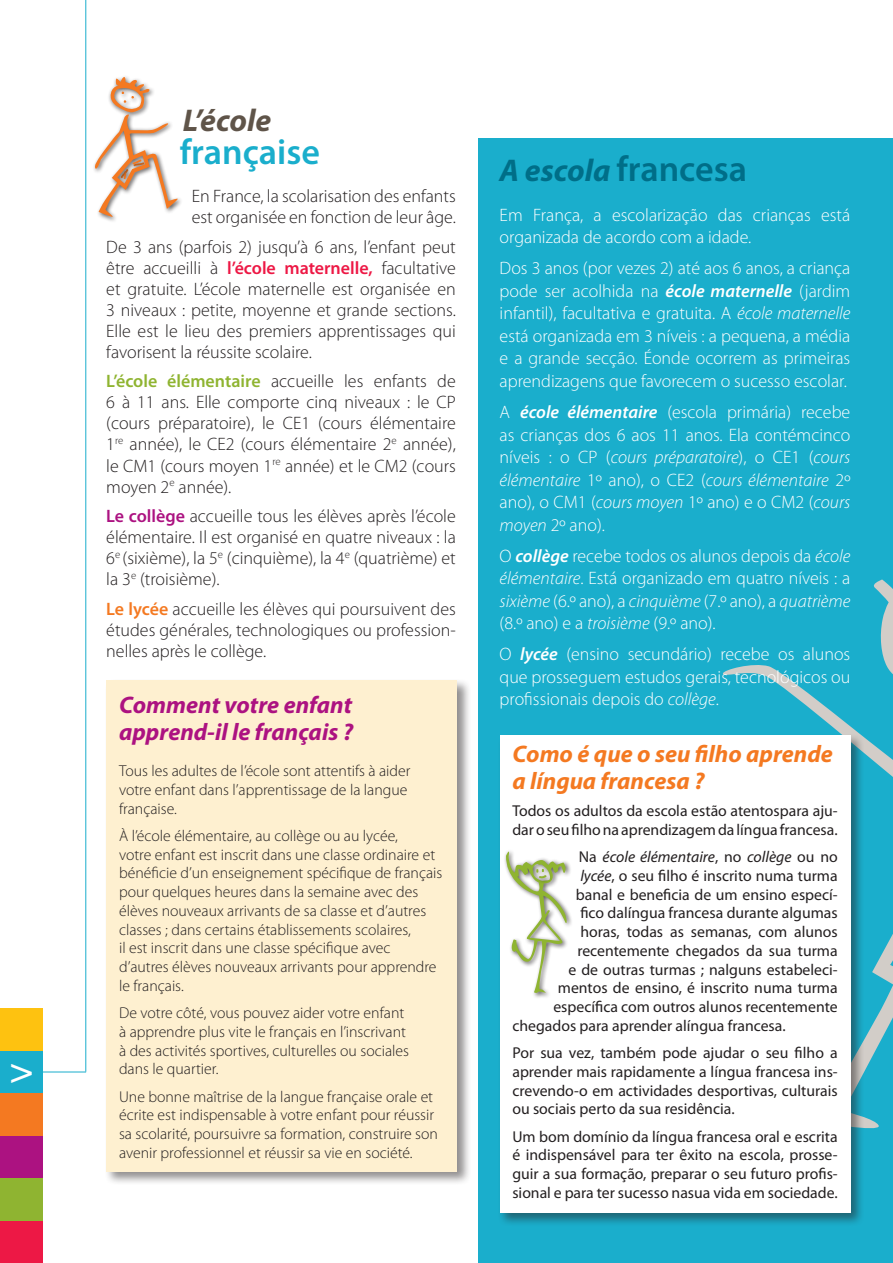
<style>
.page{position:relative;width:893px;height:1263px;background:#fff}
.page>*{position:absolute;margin:0;border:0;box-sizing:border-box;transform-origin:0 0}
.titre{font:600 36px "Myriad Pro";color:#006e88}
.t1{font:600 36px "Myriad Pro";color:#1aaecc}
.t2{font:36px "Helvetica";color:#fff}
.t3{font:italic 700 31.5px "Myriad Pro";color:#5f5449}
.titre-2{font:italic 700 24px/27px "Myriad Pro";color:#f47921}
.titre-3{font:italic 700 24px/27px "Myriad Pro";color:#ac1281}
.t4{font:300 18px/22.5px "Myriad Pro";color:#fff;text-align:justify}
.t5{font:300 18px/21px "Myriad Pro";color:#231f20;text-align:justify}
.t6{font:300 15.75px/18.8px "Myriad Pro";color:#231f20}
.light_c12{font:15.75px/18.8px "Myriad Pro";color:#231f20;text-align:justify}
.light_c12-2{font:italic 15.75px "Myriad Pro";color:#231f20}
.s1{font-weight:600;color:#ed1845}
.s2{font-weight:600;color:#8fb431}
.s3{font-weight:600;color:#ac1281}
.s4{font-weight:600;color:#f47921}
.s5{font-weight:700;font-style:italic;font-size:31.5px}
.s6{font-weight:600;font-style:italic}
.s7{font-style:italic}
.s8{font-style:normal}
</style>
<div class="page">
<div style="left:478px;top:138px;width:415px;height:1125px;background:#1aaecc"></div>
<svg style="left:723px;top:579px;width:170px;height:550px"></svg>
<div style="left:104px;top:678px;width:367px;height:508px;background:#231f20;opacity:.5"></div>
<div style="left:106px;top:680px;width:351px;height:491px;background:#fef0d0"></div>
<div style="left:497px;top:733px;width:368px;height:494px;background:#231f20;opacity:.5"></div>
<div style="left:500px;top:736px;width:350px;height:477px;background:#fff"></div>
<div style="left:0;top:1220px;width:43px;height:43px;background:#ed1845"></div>
<div style="left:0;top:1178px;width:43px;height:42px;background:#8fb431"></div>
<div style="left:0;top:1135px;width:43px;height:43px;background:#ac1281"></div>
<div style="left:0;top:1093px;width:43px;height:42px;background:#f47921"></div>
<div style="left:0;top:1050px;width:43px;height:43px;background:#1aaecc"></div>
<div style="left:0;top:1008px;width:43px;height:42px;background:#fec210"></div>
<hr style="left:85px;top:0;width:1px;height:1071px;background:#1aaecc">
<hr style="left:43px;top:1071px;width:43px;height:1px;background:#1aaecc">
<svg style="left:94px;top:77px;width:85px;height:141px"></svg>
<div style="left:503px;top:849px;width:69px;height:150px;background:#231f20;opacity:.75"></div>
<svg style="left:506px;top:851px;width:61px;height:142px"></svg>
<p class="t2" style="left:11px;top:1042px;width:23px">&gt;</p>
<p class="t3" style="left:183px;top:100px;width:90px">L’école</p>
<p class="t1" style="left:180px;top:129px;width:142px">française</p>
<p class="t5" style="left:192px;top:186px;width:266px">En France, la scolarisation des enfants est organisée en fonction de leur âge.</p>
<p class="t5" style="left:106px;top:236px;width:351px">De 3 ans (parfois 2) jusqu’à 6 ans, l’enfant peut être accueilli à <span class="s1">l’école maternelle,</span> facultative et gratuite. L’école maternelle est organisée en 3 niveaux : petite, moyenne et grande sections.<br>Elle est le lieu des premiers apprentissages qui favorisent la réussite scolaire.</p>
<p class="t5" style="left:106px;top:371px;width:351px"><span class="s2">L’école élémentaire</span> accueille les enfants de 6 à 11 ans. Elle comporte cinq niveaux : le CP (cours préparatoire), le CE1 (cours élémentaire 1<sup>re</sup> année), le CE2 (cours élémentaire 2<sup>e</sup> année), le CM1 (cours moyen 1<sup>re</sup> année) et le CM2 (cours moyen 2<sup>e</sup> année).</p>
<p class="t5" style="left:106px;top:505px;width:351px"><span class="s3">Le collège</span> accueille tous les élèves après l’école élémentaire. Il est organisé en quatre niveaux : la 6<sup>e</sup> (sixième), la 5<sup>e</sup> (cinquième), la 4<sup>e</sup> (quatrième) et la 3<sup>e</sup> (troisième).</p>
<p class="t5" style="left:106px;top:598px;width:351px"><span class="s4">Le lycée</span> accueille les élèves qui poursuivent des études générales, technologiques ou profession&shy;nelles après le collège.</p>
<p class="titre-3" style="left:119px;top:691px;width:236px">Comment votre enfant apprend-il le français ?</p>
<p class="t6" style="left:119px;top:761px;width:293px">Tous les adultes de l’école sont attentifs à aider votre enfant dans l’apprentissage de la langue française.</p>
<p class="t6" style="left:119px;top:826px;width:325px">À l’école élémentaire, au collège ou au lycée,<br>votre enfant est inscrit dans une classe ordinaire et bénéficie d’un enseignement spécifique de français pour quelques heures dans la semaine avec des élèves nouveaux arrivants de sa classe et d’autres classes ; dans certains établissements scolaires,<br>il est inscrit dans une classe spécifique avec d’autres élèves nouveaux arrivants pour apprendre le français.</p>
<p class="t6" style="left:119px;top:1003px;width:291px">De votre côté, vous pouvez aider votre enfant à apprendre plus vite le français en l’inscrivant à des activités sportives, culturelles ou sociales dans le quartier.</p>
<p class="t6" style="left:119px;top:1087px;width:320px">Une bonne maîtrise de la langue française orale et écrite est indispensable à votre enfant pour réussir sa scolarité, poursuivre sa formation, construire son avenir professionnel et réussir sa vie en société.</p>
<p class="titre" style="left:500px;top:146px;width:249px"><span class="s5">A escola</span> francesa</p>
<p class="t4" style="left:500px;top:204px;width:352px">Em França, a escolarização das crianças está organizada de acordo com a idade.</p>
<p class="t4" style="left:500px;top:257px;width:352px">Dos 3 anos (por vezes 2) até aos 6 anos, a criança pode ser acolhida na <span class="s6">école maternelle</span> (jardim infantil), facultativa e gratuita. A <span class="s7">école maternelle </span>está organizada em 3 níveis : a pequena, a média e a grande secção. Éonde ocorrem as primeiras aprendizagens que favorecem o sucesso escolar.</p>
<p class="t4" style="left:500px;top:401px;width:352px">A <span class="s6">école élémentaire</span> (escola primária) recebe as crianças dos 6 aos 11 anos. Ela contémcinco níveis : o CP (<span class="s7">cours préparatoire</span>), o CE1 (<span class="s7">cours élémentaire</span> 1º ano), o CE2 (<span class="s7">cours élémentaire</span> 2º ano), o CM1 (<span class="s7">cours moyen</span> 1º ano) e o CM2 (<span class="s7">cours moyen</span> 2º ano).</p>
<p class="t4" style="left:500px;top:544px;width:352px">O <span class="s6">collège</span> recebe todos os alunos depois da <span class="s7">école élémentaire</span>. Está organizado em quatro níveis : a <span class="s7">sixième</span> (6.º ano), a <span class="s7">cinquième</span> (7.º ano), a <span class="s7">quatrième </span>(8.º ano) e a <span class="s7">troisième</span> (9.º ano).</p>
<p class="t4" style="left:500px;top:643px;width:352px">O <span class="s6">lycée</span> (ensino secundário) recebe os alunos que prosseguem estudos gerais, tecnológicos ou profissionais depois do <span class="s7">collège</span>.</p>
<p class="titre-2" style="left:512px;top:739px;width:322px">Como é que o seu filho aprende a língua francesa ?</p>
<p class="light_c12" style="left:512px;top:801px;width:327px">Todos os adultos da escola estão atentospara aju&shy;dar o seu filho na aprendizagem da língua francesa.</p>
<p class="light_c12-2" style="left:579px;top:847px;width:260px"><span class="s8">Na</span> école élémentaire<span class="s8">, no</span> collège <span class="s8">ou no</span></p>
<p class="light_c12" style="left:580px;top:866px;width:259px"><span class="s7">lycée</span>, o seu filho é inscrito numa turma</p>
<p class="light_c12" style="left:576px;top:885px;width:263px">banal e beneficia de um ensino especí-</p>
<p class="light_c12" style="left:580px;top:903px;width:259px">fico dalíngua francesa durante algumas</p>
<p class="light_c12" style="left:580px;top:922px;width:259px">horas, todas as semanas, com alunos</p>
<p class="light_c12" style="left:577px;top:941px;width:262px">recentemente chegados da sua turma</p>
<p class="light_c12" style="left:568px;top:960px;width:271px">e de outras turmas ; nalguns estabeleci-</p>
<p class="light_c12" style="left:558px;top:978px;width:281px">mentos de ensino, é inscrito numa turma</p>
<p class="light_c12" style="left:553px;top:997px;width:286px">específica com outros alunos recentemente</p>
<p class="light_c12" style="left:512px;top:1016px;width:275px">chegados para aprender alíngua francesa.</p>
<p class="light_c12" style="left:512px;top:1043px;width:327px">Por sua vez, também pode ajudar o seu filho a aprender mais rapidamente a língua francesa ins&shy;crevendo-o em actividades desportivas, culturais ou sociais perto da sua residência.</p>
<p class="light_c12" style="left:512px;top:1127px;width:327px">Um bom domínio da língua francesa oral e escrita é indispensável para ter êxito na escola, prosse&shy;guir a sua formação, preparar o seu futuro profis&shy;sional e para ter sucesso nasua vida em sociedade.</p>
</div>
